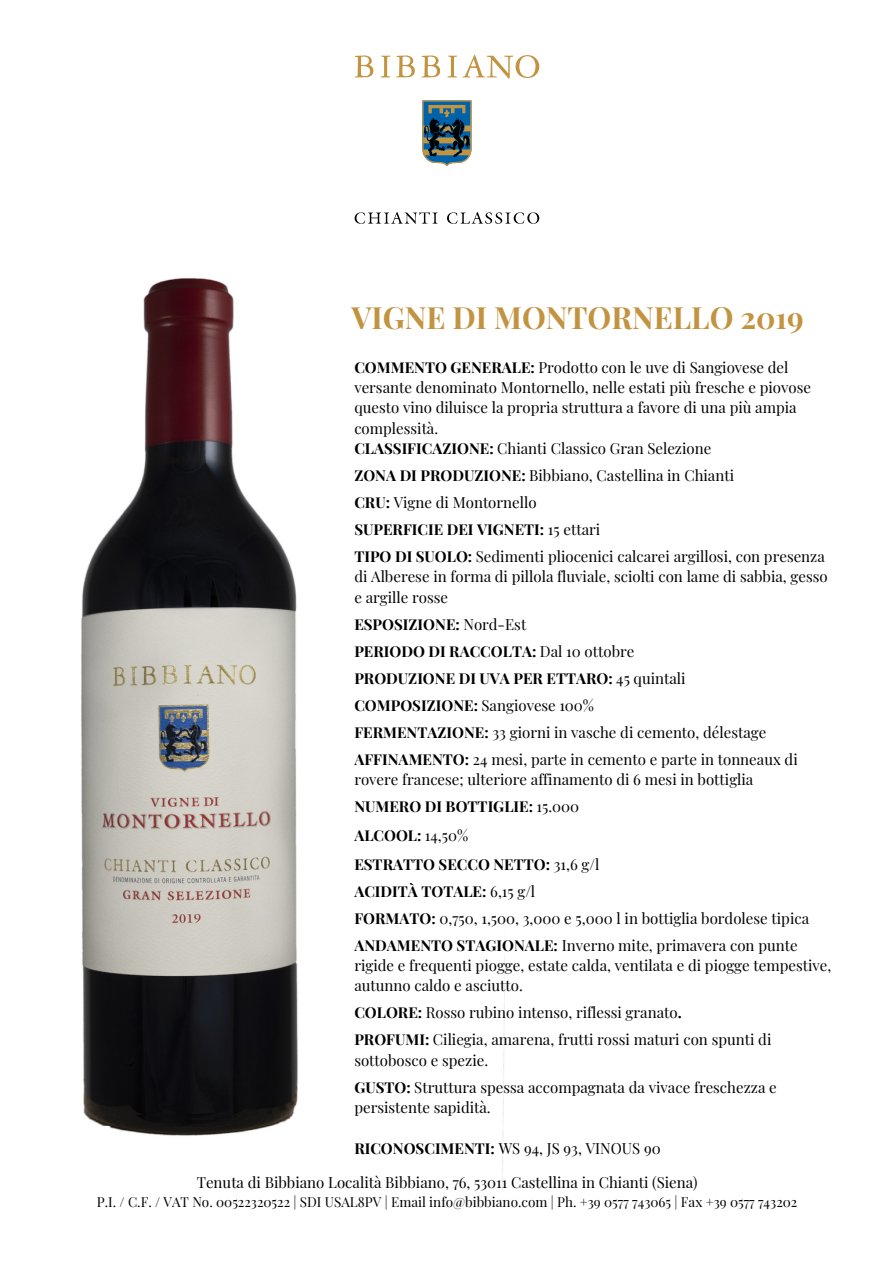
<style>
.page{position:relative;width:894px;height:1264px;background:#fff}
.page>*{position:absolute;margin:0;border:0;box-sizing:border-box;transform-origin:0 0}
.t1{font:700 30px "Playfair Display SC";color:#c29441}
.t2{font:15px/27px "Playfair Display";color:#000}
.t3{font:13.5px "Playfair Display";color:#000}
.s1{font-weight:700}
</style>
<div class="page">
<img style="left:81px;top:278px;width:423px;height:913px">
<svg style="left:354px;top:212px;width:83px;height:12px"></svg>
<svg style="left:447px;top:212px;width:92px;height:12px"></svg>
<svg style="left:422px;top:100px;width:49px;height:66px;background:#456670"></svg>
<svg style="left:354px;top:55px;width:185px;height:24px"></svg>
<h1 class="t1" style="left:351px;top:297px;width:453px">VIGNE DI MONTORNELLO 2019</h1>
<p class="t2" style="left:354px;top:356px;width:458px;line-height:20.2px"><span class="s1">COMMENTO GENERALE:</span> Prodotto con le uve di Sangiovese del versante denominato Montornello, nelle estati più fresche e piovose questo vino diluisce la propria struttura a favore di una più ampia complessità.<br><span class="s1">CLASSIFICAZIONE:</span> Chianti Classico Gran Selezione</p>
<p class="t2" style="left:354px;top:461px;width:472px"><span class="s1">ZONA DI PRODUZIONE:</span> Bibbiano, Castellina in Chianti<br><span class="s1">CRU:</span> Vigne di Montornello<br><span class="s1">SUPERFICIE DEI VIGNETI:</span> 15 ettari<br><span class="s1">TIPO DI SUOLO:</span> Sedimenti pliocenici calcarei argillosi, con presenza</p>
<p class="t2" style="left:354px;top:566px;width:475px;line-height:20.2px">di Alberese in forma di pillola fluviale, sciolti con lame di sabbia, gesso e argille rosse</p>
<p class="t2" style="left:354px;top:610px;width:445px"><span class="s1">ESPOSIZIONE:</span> Nord-Est<br><span class="s1">PERIODO DI RACCOLTA:</span> Dal 10 ottobre<br><span class="s1">PRODUZIONE DI UVA PER ETTARO:</span> 45 quintali <span class="s1">COMPOSIZIONE:</span> Sangiovese 100%<br><span class="s1">FERMENTAZIONE:</span> 33 giorni in vasche di cemento, délestage <span class="s1">AFFINAMENTO:</span> 24 mesi, parte in cemento e parte in tonneaux di</p>
<p class="t2" style="left:354px;top:765px;width:400px">rovere francese; ulteriore affinamento di 6 mesi in bottiglia<br><span class="s1">NUMERO DI BOTTIGLIE:</span> 15.000</p>
<p class="t2" style="left:354px;top:821px;width:456px"><span class="s1">ALCOOL:</span> 14,50%<br><span class="s1">ESTRATTO SECCO NETTO:</span> 31,6 g/l<br><span class="s1">ACIDITÀ TOTALE:</span> 6,15 g/l<br><span class="s1">FORMATO:</span> 0,750, 1,500, 3,000 e 5,000 l in bottiglia bordolese tipica <span class="s1">ANDAMENTO STAGIONALE:</span> Inverno mite, primavera con punte</p>
<p class="t2" style="left:354px;top:954px;width:478px;line-height:20.2px">rigide e frequenti piogge, estate calda, ventilata e di piogge tempestive, autunno caldo e asciutto.</p>
<p class="t2" style="left:354px;top:998px;width:418px"><span class="s1">COLORE:</span> Rosso rubino intenso, riflessi granato<span class="s1">.<br>PROFUMI:</span> Ciliegia, amarena, frutti rossi maturi con spunti di</p>
<p class="t2" style="left:354px;top:1045px;width:424px">sottobosco e spezie.<br><span class="s1">GUSTO:</span> Struttura spessa accompagnata da vivace freschezza e</p>
<p class="t2" style="left:354px;top:1093px;width:138px">persistente sapidità.</p>
<p class="t2" style="left:354px;top:1133px;width:308px"><span class="s1">RICONOSCIMENTI:</span> WS 94, JS 93, VINOUS 90</p>
<p class="t2" style="left:197px;top:1168px;width:502px">Tenuta di Bibbiano Località Bibbiano, 76, 53011 Castellina in Chianti (Siena)</p>
<p class="t3" style="left:97px;top:1192px;width:701px">P.I. / C.F. / VAT No. 00522320522 | SDI USAL8PV | Email info@bibbiano.com | Ph. +39 0577 743065 | Fax +39 0577 743202</p>
</div>
